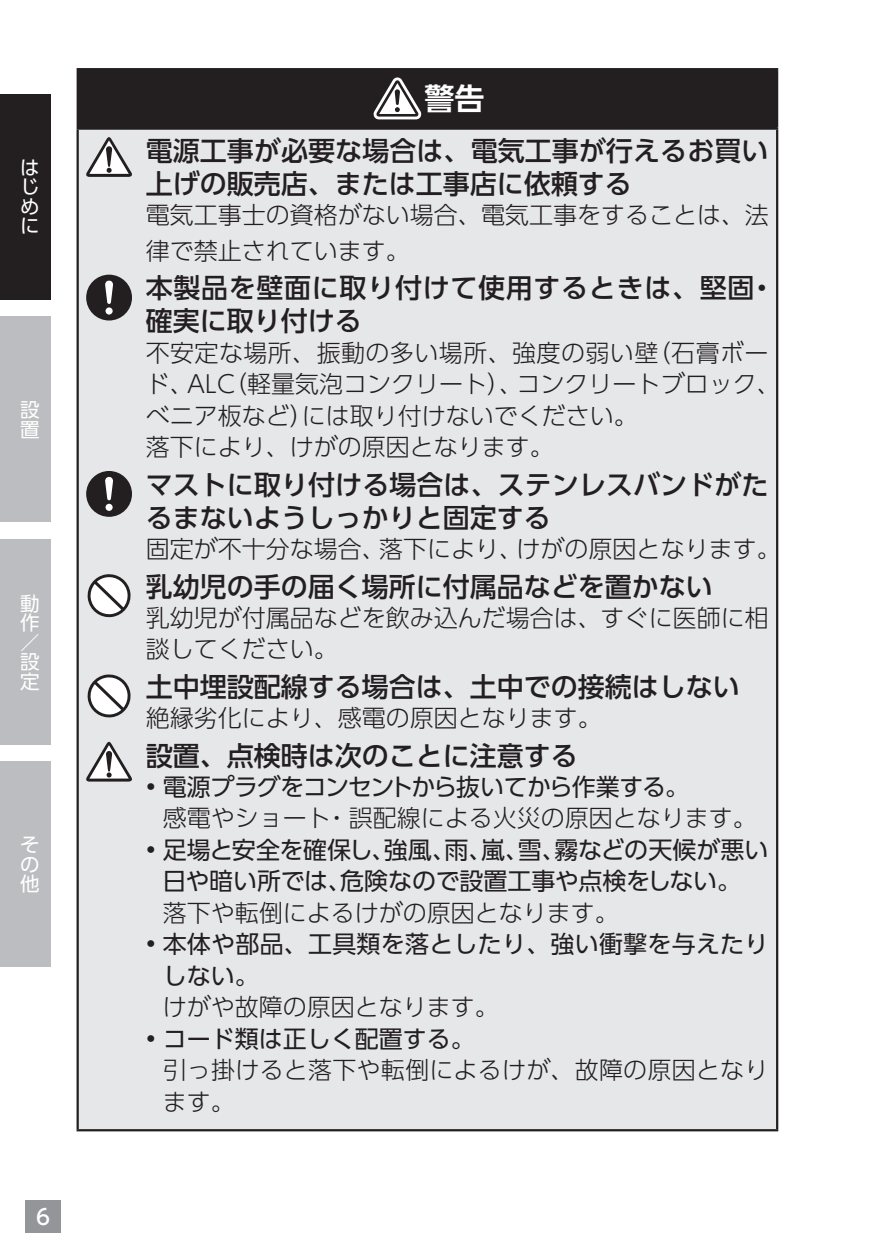
<style>
.page{position:relative;width:893px;height:1259px;background:#fff}
.page>*{position:absolute;margin:0;border:0;box-sizing:border-box;transform-origin:0 0}
.t1{font:700 30px "UD Shin Go Pro De";color:#fff}
.t2{font:500 27px/33px "UD Shin Go Pro";color:#231f20}
.t3{font:500 27px/33px "UD Shin Go Pro";letter-spacing:.025em;color:#231f20}
.t4{font:300 24px/31.5px "UD Shin Go Pro";color:#231f20}
.t5{font:24px/31.5px "UD Shin Go Pro";color:#231f20;text-align:center}
.t6{font:24px "UD Shin Go Pro";letter-spacing:-.045em;color:#231f20}
.t7{font:500 21.3px "UD Shin Go Pro";color:#fff}
.t8{font:19.5px/19.5px "UD Shin Go Pro";color:#fff;text-align:justify}
</style>
<div class="page">
<div style="left:25px;top:1200px;width:36px;height:33px;background:#939598"></div>
<div style="left:0;top:94px;width:51px;height:205px;background:#231f20"></div>
<div style="left:0;top:761px;width:51px;height:206px;background:#bcbdc0"></div>
<div style="left:0;top:539px;width:51px;height:206px;background:#bcbdc0"></div>
<div style="left:0;top:316px;width:51px;height:206px;background:#bcbdc0"></div>
<div style="left:78px;top:69px;width:699px;height:60px;background:#231f20"></div>
<div style="left:78px;top:129px;width:699px;height:1001px;background:#e6e7e9"></div>
<hr style="left:77px;top:68px;width:701px;height:2px;background:#231f20">
<hr style="left:77px;top:70px;width:2px;height:58px;background:#231f20">
<hr style="left:776px;top:70px;width:2px;height:58px;background:#231f20">
<hr style="left:77px;top:128px;width:701px;height:2px;background:#231f20">
<hr style="left:77px;top:130px;width:2px;height:999px;background:#231f20">
<hr style="left:776px;top:130px;width:2px;height:999px;background:#231f20">
<hr style="left:77px;top:1129px;width:701px;height:2px;background:#231f20">
<svg style="left:373px;top:77px;width:49px;height:43px"></svg>
<svg style="left:86px;top:137px;width:46px;height:40px"></svg>
<div style="left:86px;top:275px;width:46px;height:45px;background:#231f20;border-radius:50%"></div>
<div style="left:106px;top:307px;width:7px;height:7px;background:#fff;border-radius:50%"></div>
<svg style="left:105px;top:280px;width:8px;height:24px"></svg>
<div style="left:86px;top:471px;width:46px;height:46px;background:#231f20;border-radius:50%"></div>
<div style="left:106px;top:504px;width:7px;height:7px;background:#fff;border-radius:50%"></div>
<svg style="left:105px;top:477px;width:8px;height:23px"></svg>
<svg style="left:87px;top:574px;width:44px;height:44px"></svg>
<svg style="left:87px;top:674px;width:44px;height:44px"></svg>
<svg style="left:86px;top:742px;width:46px;height:39px"></svg>
<p class="t8" style="left:20px;top:157px;width:20px">はじめに</p>
<p class="t8" style="left:20px;top:399px;width:21px">設置</p>
<p class="t8" style="left:20px;top:593px;width:21px">動作／設定</p>
<p class="t8" style="left:20px;top:834px;width:20px">その他</p>
<p class="t7" style="left:36px;top:1200px;width:16px">6</p>
<p class="t1" style="left:424px;top:74px;width:61px">警告</p>
<p class="t2" style="left:146px;top:133px;width:624px">電源工事が必要な場合は、電気工事が行えるお買い上げの販売店、または工事店に依頼する</p>
<p class="t4" style="left:146px;top:196px;width:624px;line-height:35.7px">電気工事士の資格がない場合、電気工事をすることは、法律で禁止されています。</p>
<p class="t3" style="left:146px;top:271px;width:631px">本製品を壁面に取り付けて使用するときは、堅固・確実に取り付ける</p>
<p class="t4" style="left:146px;top:336px;width:636px">不安定な場所、振動の多い場所、強度の弱い壁（石膏ボード、ALC（軽量気泡コンクリート）、コンクリートブロック、べニア板など）には取り付けないでください。<br>落下により、けがの原因となります。</p>
<p class="t2" style="left:146px;top:467px;width:624px">マストに取り付ける場合は、ステンレスバンドがたるまないようしっかりと固定する</p>
<p class="t4" style="left:146px;top:532px;width:636px">固定が不十分な場合、落下により、けがの原因となります。</p>
<p class="t2" style="left:146px;top:569px;width:569px">乳幼児の手の届く場所に付属品などを置かない</p>
<p class="t4" style="left:146px;top:601px;width:624px">乳幼児が付属品などを飲み込んだ場合は、すぐに医師に相談してください。</p>
<p class="t2" style="left:146px;top:669px;width:596px">土中埋設配線する場合は、土中での接続はしない</p>
<p class="t4" style="left:146px;top:701px;width:458px">絶縁劣化により、感電の原因となります。</p>
<p class="t2" style="left:146px;top:738px;width:434px">設置、点検時は次のことに注意する</p>
<p class="t6" style="left:146px;top:767px;width:545px">• 電源プラグをコンセントから抜いてから作業する。</p>
<p class="t4" style="left:163px;top:801px;width:596px">感電やショート・誤配線による火災の原因となります。</p>
<p class="t5" style="left:146px;top:833px;width:624px">• 足場と安全を確保し、強風、雨、嵐、雪、霧などの天候が悪い日や暗い所では、危険なので設置工事や点検をしない。</p>
<p class="t4" style="left:163px;top:896px;width:458px">落下や転倒によるけがの原因となります。</p>
<p class="t5" style="left:163px;top:928px;width:607px;text-align:left;text-indent:-17px">• 本体や部品、工具類を落としたり、強い衝撃を与えたりしない。</p>
<p class="t4" style="left:163px;top:990px;width:338px">けがや故障の原因となります。</p>
<p class="t5" style="left:146px;top:1022px;width:331px">• コード類は正しく配置する。</p>
<p class="t4" style="left:163px;top:1053px;width:607px">引っ掛けると落下や転倒によるけが、故障の原因となります。</p>
</div>
